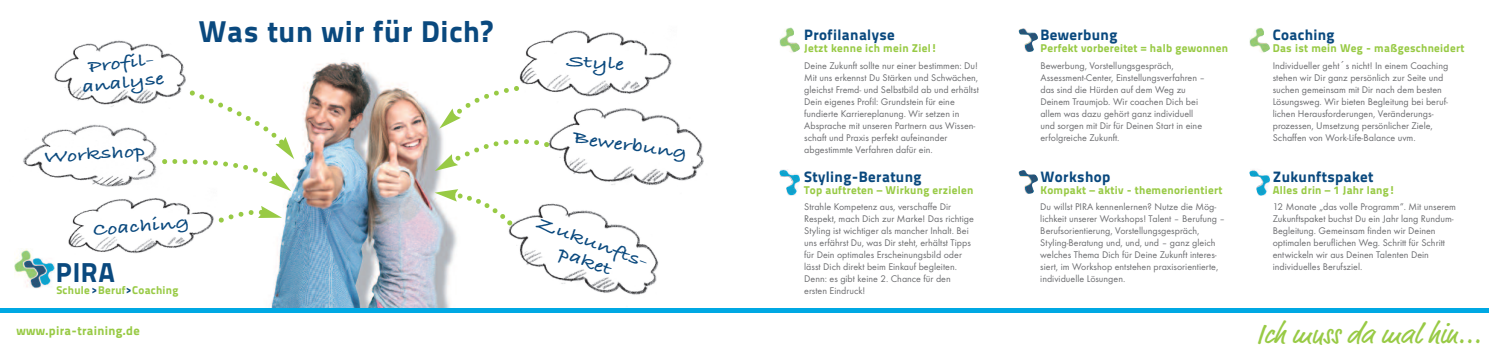
<style>
.page{position:relative;width:1489px;height:355px;background:#fff}
.page>*{position:absolute;margin:0;border:0;box-sizing:border-box;transform-origin:0 0}
.t1{font:800 30px "Titillium Text 22 L";letter-spacing:.025em;color:#0a497e}
.t2{font:28.38px "Market";color:#98ca45}
.t3{font:800 27.25px "Titillium Text 22 L";color:#0a497e}
.t4{font:18.12px/19.6px "Bradley Hand ITCTT Bold";color:#0a497e;text-align:center;scale:1.29 1}
.t5{font:800 15px "Titillium Text 22 L";letter-spacing:.025em;color:#0a497e}
.t6{font:800 12.5px "Titillium Text 22 L";letter-spacing:.025em;color:#98ca45}
.t7{font:800 11.25px "Titillium Text 22 L";letter-spacing:.025em;color:#98ca45}
.t8{font:10px/12px "Function CE Book";color:#6c6d70}
.s1{color:#0a497e}
.s2{font-family:"Lucida Grande"}
</style>
<div class="page">
<img style="left:508px;top:203px;width:151px;height:92px">
<img style="left:271px;top:60px;width:186px;height:248px">
<div style="left:744px;top:308px;width:744px;height:5px;background:#00a8e3"></div>
<div style="left:0;top:308px;width:744px;height:5px;background:#00a8e3"></div>
<img style="left:519px;top:30px;width:153px;height:64px">
<img style="left:54px;top:40px;width:132px;height:67px">
<img style="left:23px;top:124px;width:134px;height:63px">
<img style="left:68px;top:198px;width:151px;height:55px">
<img style="left:550px;top:108px;width:154px;height:77px">
<img style="left:579px;top:94px;width:21px;height:3px">
<img style="left:1018px;top:28px;width:20px;height:24px">
<img style="left:779px;top:169px;width:21px;height:27px">
<img style="left:1249px;top:27px;width:21px;height:26px">
<img style="left:1018px;top:170px;width:20px;height:24px">
<img style="left:1249px;top:169px;width:20px;height:27px">
<svg style="left:439px;top:83px;width:83px;height:45px"></svg>
<svg style="left:435px;top:139px;width:118px;height:32px"></svg>
<svg style="left:434px;top:189px;width:83px;height:41px"></svg>
<svg style="left:162px;top:88px;width:132px;height:103px"></svg>
<img style="left:14px;top:248px;width:41px;height:40px">
<svg style="left:219px;top:205px;width:63px;height:19px"></svg>
<img style="left:779px;top:27px;width:21px;height:26px">
<h3 class="t4" style="left:79px;top:58px;width:65px;rotate:-6deg">Profil&shy;analyse</h3>
<h3 class="t4" style="left:44px;top:148px;width:80px;rotate:-4deg">Workshop</h3>
<h1 class="t1" style="left:198px;top:21px;width:295px">Was tun wir für Dich?</h1>
<h3 class="t4" style="left:92px;top:221px;width:77px;rotate:-5deg">Coaching</h3>
<h3 class="t3" style="left:56px;top:263px;width:61px">PIRA</h3>
<p class="t7" style="left:56px;top:285px;width:124px">Schule<span class="s1">&gt;</span>Beruf<span class="s1">&gt;</span>Coaching</p>
<p class="t6" style="left:16px;top:325px;width:125px">www.pira-training.de</p>
<h3 class="t4" style="left:567px;top:53px;width:46px;rotate:2deg">Style</h3>
<h3 class="t4" style="left:575px;top:128px;width:90px;rotate:8deg">Bewerbung</h3>
<h3 class="t4" style="left:540px;top:213px;width:93px;rotate:20deg">Zukunfts&shy;paket</h3>
<h3 class="t5" style="left:804px;top:29px;width:92px">Profilanalyse</h3>
<p class="t7" style="left:804px;top:44px;width:134px">Jetzt kenne ich mein Ziel!</p>
<p class="t8" style="left:804px;top:60px;width:176px">Deine Zukunft sollte nur einer bestimmen: Du!<br>Mit uns erkennst Du Stärken und Schwächen, gleichst Fremd- und Selbstbild ab und erhältst Dein eigenes Profil: Grundstein für eine fundierte Karriereplanung. Wir setzen in Absprache mit unseren Partnern aus Wissen&shy;schaft und Praxis perfekt aufeinander abgestimmte Verfahren dafür ein.</p>
<h3 class="t5" style="left:804px;top:171px;width:119px">Styling-Beratung</h3>
<p class="t7" style="left:804px;top:186px;width:171px">Top auftreten – Wirkung erzielen</p>
<p class="t8" style="left:804px;top:201px;width:171px">Strahle Kompetenz aus, verschaffe Dir Respekt, mach Dich zur Marke! Das richtige Styling ist wichtiger als mancher Inhalt. Bei uns erfährst Du, was Dir steht, erhältst Tipps für Dein optimales Erscheinungsbild oder lässt Dich direkt beim Einkauf begleiten.<br>Denn: es gibt keine 2. Chance für den ersten Eindruck!</p>
<h3 class="t5" style="left:1040px;top:29px;width:79px">Bewerbung</h3>
<p class="t7" style="left:1040px;top:44px;width:189px">Perfekt vorbereitet = halb gewonnen</p>
<p class="t8" style="left:1040px;top:60px;width:166px">Bewerbung, Vorstellungsgespräch, Assessment-Center, Einstellungsverfahren – das sind die Hürden auf dem Weg zu Deinem Traumjob. Wir coachen Dich bei allem was dazu gehört ganz individuell und sorgen mit Dir für Deinen Start in eine erfolgreiche Zukunft.</p>
<h3 class="t5" style="left:1040px;top:171px;width:71px">Workshop</h3>
<p class="t7" style="left:1040px;top:186px;width:183px">Kompakt – aktiv - themenorientiert</p>
<p class="t8" style="left:1040px;top:201px;width:186px">Du willst PIRA kennenlernen? Nutze die Mög&shy;lichkeit unserer Workshops! Talent – Berufung – Berufsorientierung, Vorstellungsgespräch, Styling-Beratung und, und, und – ganz gleich welches Thema Dich für Deine Zukunft interes&shy;siert, im Workshop entstehen praxisorientierte, individuelle Lösungen.</p>
<h3 class="t5" style="left:1272px;top:29px;width:63px">Coaching</h3>
<p class="t7" style="left:1272px;top:44px;width:193px">Das ist mein Weg - maßgeschneidert</p>
<p class="t8" style="left:1272px;top:60px;width:177px">Individueller geht<span class="s2">´</span>s nicht! In einem Coaching stehen wir Dir ganz persönlich zur Seite und suchen gemeinsam mit Dir nach dem besten Lösungsweg. Wir bieten Begleitung bei beruf&shy;lichen Herausforderungen, Veränderungs&shy;prozessen, Umsetzung persönlicher Ziele, Schaffen von Work-Life-Balance uvm.</p>
<h3 class="t5" style="left:1272px;top:171px;width:102px">Zukunftspaket</h3>
<p class="t7" style="left:1272px;top:186px;width:124px">Alles drin – 1 Jahr lang!</p>
<p class="t8" style="left:1272px;top:201px;width:185px">12 Monate „das volle Programm“. Mit unserem Zukunftspaket buchst Du ein Jahr lang Rundum-Begleitung. Gemeinsam finden wir Deinen optimalen beruflichen Weg. Schritt für Schritt entwickeln wir aus Deinen Talenten Dein individuelles Berufsziel.</p>
<h2 class="t2" style="left:1256px;top:323px;width:226px">Ich muss da mal hin...</h2>
</div>
